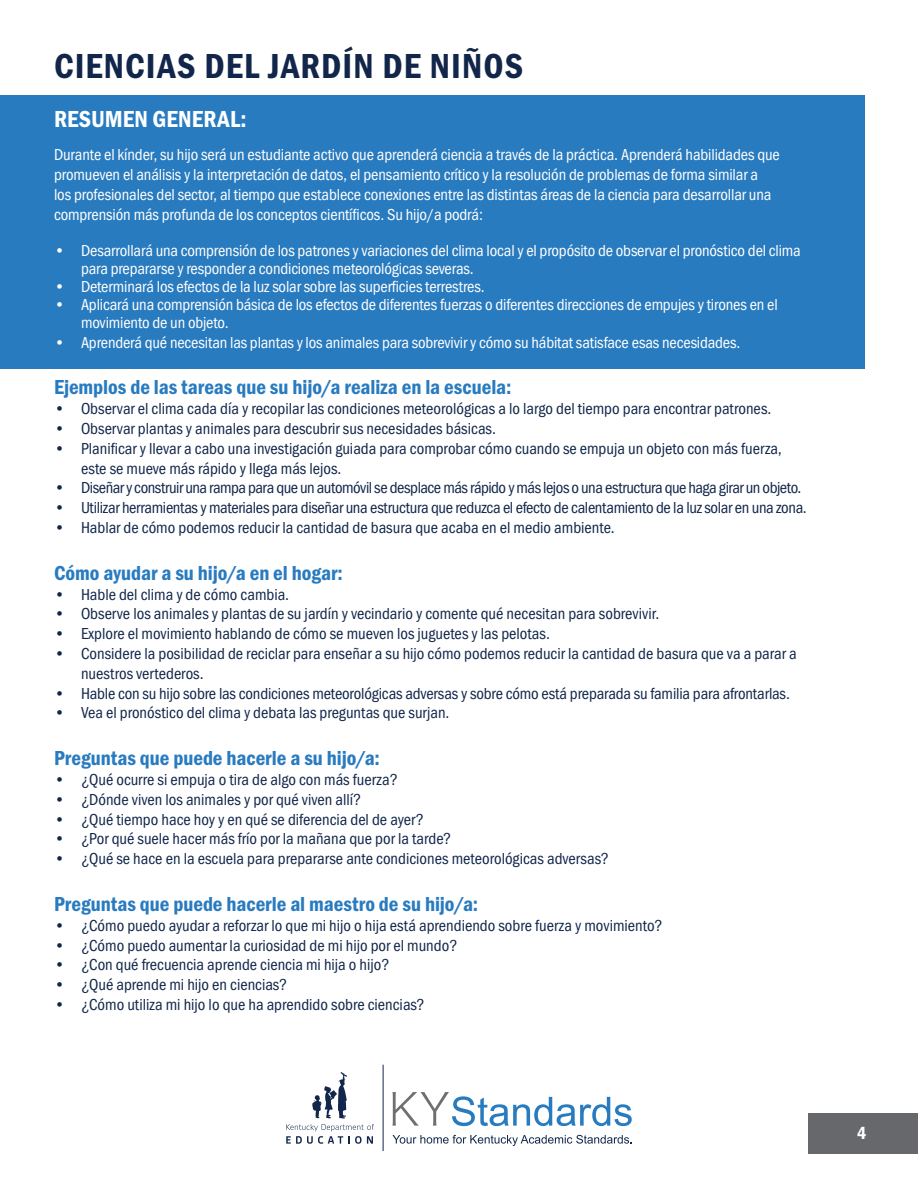
<style>
.page{position:relative;width:918px;height:1188px;background:#fff}
.page>*{position:absolute;margin:0;border:0;box-sizing:border-box;transform-origin:0 0}
.H2_Other{font:36px "Franklin Gothic URW Con Dem";letter-spacing:.03em;color:#11264a}
.H3_Other{font:24px "Franklin Gothic URW Con Dem";letter-spacing:.005em;color:#fff}
.t1{font:21px "Franklin Gothic URW Con Dem";letter-spacing:-.005em;color:#297bc0}
.t2{font:18px "Franklin Gothic URW Con Dem";color:#fff}
.t3{font:16.5px/19.8px "Franklin Gothic URW Cond";color:#11264a}
.t4{font:16.5px/19.8px "Franklin Gothic URW Cond";letter-spacing:-.005em;color:#fff}
.t5{font:16.5px "Franklin Gothic URW Cond";letter-spacing:-.02em;color:#11264a}
.t6{font:16.5px "Franklin Gothic URW Cond";letter-spacing:-.03em;color:#11264a}
</style>
<div class="page">
<div style="left:809px;top:1114px;width:109px;height:40px;background:#67686b"></div>
<div style="left:0;top:95px;width:864px;height:273px;background:#297bc0"></div>
<svg style="left:392px;top:1092px;width:240px;height:34px"></svg>
<svg style="left:393px;top:1135px;width:239px;height:11px"></svg>
<svg style="left:286px;top:1072px;width:88px;height:72px"></svg>
<hr style="left:383px;top:1065px;width:1px;height:86px;background:#11274a">
<h2 class="H2_Other" style="left:54px;top:42px;width:471px">CIENCIAS DEL JARDÍN DE NIÑOS</h2>
<h3 class="H3_Other" style="left:54px;top:103px;width:194px">RESUMEN GENERAL:</h3>
<p class="t4" style="left:54px;top:144px;width:727px">Durante el kínder, su hijo será un estudiante activo que aprenderá ciencia a través de la práctica. Aprenderá habilidades que promueven el análisis y la interpretación de datos, el pensamiento crítico y la resolución de problemas de forma similar a<br>los profesionales del sector, al tiempo que establece conexiones entre las distintas áreas de la ciencia para desarrollar una comprensión más profunda de los conceptos científicos. Su hijo/a podrá:</p>
<p class="t4" style="left:81px;top:240px;width:721px;line-height:18px;text-indent:-27px">• Desarrollará una comprensión de los patrones y variaciones del clima local y el propósito de observar el pronóstico del clima para prepararse y responder a condiciones meteorológicas severas.</p>
<p class="t4" style="left:54px;top:275px;width:432px">• Determinará los efectos de la luz solar sobre las superficies terrestres.</p>
<p class="t4" style="left:81px;top:294px;width:698px;line-height:18px;text-indent:-27px">• Aplicará una comprensión básica de los efectos de diferentes fuerzas o diferentes direcciones de empujes y tirones en el movimiento de un objeto.</p>
<p class="t4" style="left:54px;top:331px;width:688px">• Aprenderá qué necesitan las plantas y los animales para sobrevivir y cómo su hábitat satisface esas necesidades.</p>
<h4 class="t1" style="left:54px;top:373px;width:459px">Ejemplos de las tareas que su hijo/a realiza en la escuela:</h4>
<p class="t3" style="left:54px;top:398px;width:719px">• Observar el clima cada día y recopilar las condiciones meteorológicas a lo largo del tiempo para encontrar patrones.</p>
<p class="t3" style="left:54px;top:417px;width:444px">• Observar plantas y animales para descubrir sus necesidades básicas.</p>
<p class="t3" style="left:81px;top:437px;width:702px;text-indent:-27px">• Planificar y llevar a cabo una investigación guiada para comprobar cómo cuando se empuja un objeto con más fuerza, este se mueve más rápido y llega más lejos.</p>
<p class="t6" style="left:54px;top:476px;width:749px">• Diseñar y construir una rampa para que un automóvil se desplace más rápido y más lejos o una estructura que haga girar un objeto.</p>
<p class="t5" style="left:54px;top:496px;width:754px">• Utilizar herramientas y materiales para diseñar una estructura que reduzca el efecto de calentamiento de la luz solar en una zona.</p>
<p class="t3" style="left:54px;top:516px;width:562px">• Hablar de cómo podemos reducir la cantidad de basura que acaba en el medio ambiente.</p>
<h4 class="t1" style="left:54px;top:559px;width:290px">Cómo ayudar a su hijo/a en el hogar:</h4>
<p class="t3" style="left:54px;top:583px;width:237px">• Hable del clima y de cómo cambia.</p>
<p class="t3" style="left:54px;top:603px;width:607px">• Observe los animales y plantas de su jardín y vecindario y comente qué necesitan para sobrevivir.</p>
<p class="t3" style="left:54px;top:623px;width:498px">• Explore el movimiento hablando de cómo se mueven los juguetes y las pelotas.</p>
<p class="t3" style="left:81px;top:642px;width:717px;text-indent:-27px">• Considere la posibilidad de reciclar para enseñar a su hijo cómo podemos reducir la cantidad de basura que va a parar a nuestros vertederos.</p>
<p class="t3" style="left:54px;top:682px;width:737px">• Hable con su hijo sobre las condiciones meteorológicas adversas y sobre cómo está preparada su familia para afrontarlas.</p>
<p class="t3" style="left:54px;top:702px;width:397px">• Vea el pronóstico del clima y debata las preguntas que surjan.</p>
<h4 class="t1" style="left:54px;top:744px;width:328px">Preguntas que puede hacerle a su hijo/a:</h4>
<p class="t3" style="left:54px;top:768px;width:345px">• ¿Qué ocurre si empuja o tira de algo con más fuerza?</p>
<p class="t3" style="left:54px;top:788px;width:309px">• ¿Dónde viven los animales y por qué viven allí?</p>
<p class="t3" style="left:54px;top:808px;width:371px">• ¿Qué tiempo hace hoy y en qué se diferencia del de ayer?</p>
<p class="t3" style="left:54px;top:828px;width:399px">• ¿Por qué suele hacer más frío por la mañana que por la tarde?</p>
<p class="t3" style="left:54px;top:848px;width:557px">• ¿Qué se hace en la escuela para prepararse ante condiciones meteorológicas adversas?</p>
<h4 class="t1" style="left:54px;top:890px;width:426px">Preguntas que puede hacerle al maestro de su hijo/a:</h4>
<p class="t3" style="left:54px;top:914px;width:610px">• ¿Cómo puedo ayudar a reforzar lo que mi hijo o hija está aprendiendo sobre fuerza y movimiento?</p>
<p class="t3" style="left:54px;top:934px;width:405px">• ¿Cómo puedo aumentar la curiosidad de mi hijo por el mundo?</p>
<p class="t3" style="left:54px;top:954px;width:337px">• ¿Con qué frecuencia aprende ciencia mi hija o hijo?</p>
<p class="t3" style="left:54px;top:974px;width:235px">• ¿Qué aprende mi hijo en ciencias?</p>
<p class="t3" style="left:54px;top:993px;width:372px">• ¿Cómo utiliza mi hijo lo que ha aprendido sobre ciencias?</p>
<p class="t2" style="left:857px;top:1121px;width:11px">4</p>
</div>
